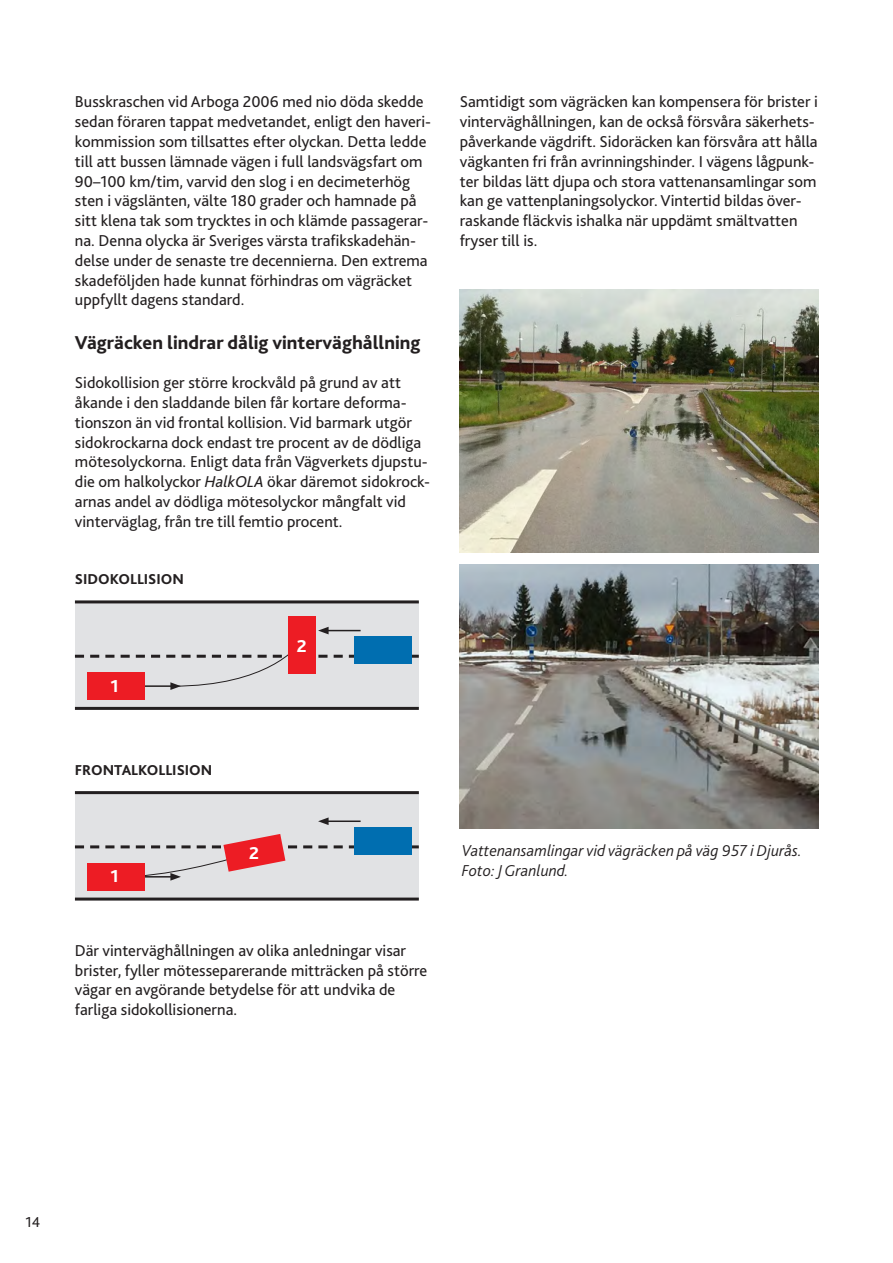
<style>
.page{position:relative;width:893px;height:1263px;background:#fff}
.page>*{position:absolute;margin:0;border:0;box-sizing:border-box;transform-origin:0 0}
.t1{font:800 19.5px "Bliss 2";color:#231f20}
.t2{font:800 18px "Bliss 2";color:#fff}
.t3{font:16.5px/19.8px "Bliss 2";color:#231f20}
.t4{font:italic 300 16.5px/19.8px "Bliss 2";color:#231f20}
.t5{font:800 15px "Bliss 2";color:#231f20}
.t6{font:15px "Bliss 2";color:#231f20}
.s1{font-style:italic}
</style>
<div class="page">
<img style="left:460px;top:289px;width:358px;height:264px">
<img style="left:460px;top:564px;width:358px;height:264px">
<div style="left:75px;top:602px;width:344px;height:106px;background:#e1e2e4"></div>
<div style="left:75px;top:792px;width:344px;height:107px;background:#e1e2e4"></div>
<hr style="left:326px;top:630px;width:35px;height:1px;background:#231f20">
<svg style="left:318px;top:627px;width:11px;height:7px"></svg>
<hr style="left:326px;top:820px;width:35px;height:2px;background:#231f20">
<svg style="left:318px;top:817px;width:11px;height:8px"></svg>
<div style="left:87px;top:672px;width:58px;height:28px;background:#ed1c24"></div>
<hr style="left:75px;top:600px;width:344px;height:3px;background:#231f20">
<hr style="left:75px;top:791px;width:344px;height:3px;background:#231f20">
<svg style="left:75px;top:645px;width:344px;height:45px"></svg>
<hr style="left:75px;top:707px;width:344px;height:3px;background:#231f20">
<hr style="left:75px;top:897px;width:344px;height:3px;background:#231f20">
<div style="left:354px;top:636px;width:58px;height:28px;background:#006eb0"></div>
<div style="left:354px;top:827px;width:58px;height:27px;background:#006eb0"></div>
<div style="left:289px;top:616px;width:27px;height:58px;background:#ed1c24"></div>
<svg style="left:75px;top:834px;width:344px;height:47px"></svg>
<div style="left:87px;top:863px;width:58px;height:27px;background:#ed1c24"></div>
<p class="t3" style="left:75px;top:92px;width:358px">Busskraschen vid Arboga 2006 med nio döda skedde sedan föraren tappat medvetandet, enligt den haveri&shy;kommission som tillsattes efter olyckan. Detta ledde till att bussen lämnade vägen i full landsvägsfart om 90–100 km/tim, varvid den slog i en decimeterhög sten i vägslänten, välte 180 grader och hamnade på sitt klena tak som trycktes in och klämde passagerar&shy;na. Denna olycka är Sveriges värsta trafikskadehän&shy;delse under de senaste tre decennierna. Den extrema skadeföljden hade kunnat förhindras om vägräcket uppfyllt dagens standard.</p>
<p class="t1" style="left:75px;top:330px;width:347px">Vägräcken lindrar dålig vinterväghållning</p>
<p class="t3" style="left:75px;top:372px;width:357px">Sidokollision ger större krockvåld på grund av att åkande i den sladdande bilen får kortare deforma&shy;tionszon än vid frontal kollision. Vid barmark utgör sidokrockarna dock endast tre procent av de dödliga mötesolyckorna. Enligt data från Vägverkets djupstu&shy;die om halkolyckor <span class="s1">HalkOLA</span> ökar däremot sidokrock&shy;arnas andel av dödliga mötesolyckor mångfalt vid vinterväglag, från tre till femtio procent.</p>
<p class="t5" style="left:75px;top:569px;width:111px">SIDOKOLLISION</p>
<p class="t2" style="left:110px;top:675px;width:10px">1</p>
<p class="t5" style="left:75px;top:761px;width:139px">FRONTALKOLLISION</p>
<p class="t2" style="left:110px;top:865px;width:10px">1</p>
<p class="t2" style="left:249px;top:842px;width:11px">2</p>
<p class="t2" style="left:297px;top:635px;width:11px">2</p>
<p class="t3" style="left:75px;top:940px;width:354px">Där vinterväghållningen av olika anledningar visar brister, fyller mötesseparerande mitträcken på större vägar en avgörande betydelse för att undvika de farliga sidokollisionerna.</p>
<p class="t3" style="left:460px;top:92px;width:360px">Samtidigt som vägräcken kan kompensera för brister i vinterväghållningen, kan de också försvåra säkerhets&shy;påverkande vägdrift. Sidoräcken kan försvåra att hålla vägkanten fri från avrinningshinder. I vägens lågpunk&shy;ter bildas lätt djupa och stora vattenansamlingar som kan ge vattenplaningsolyckor. Vintertid bildas över&shy;raskande fläckvis ishalka när uppdämt smältvatten fryser till is.</p>
<p class="t4" style="left:462px;top:840px;width:341px">Vattenansamlingar vid vägräcken på väg 957 i Djurås.<br>Foto: J Granlund.</p>
<p class="t6" style="left:26px;top:1212px;width:16px">14</p>
</div>
